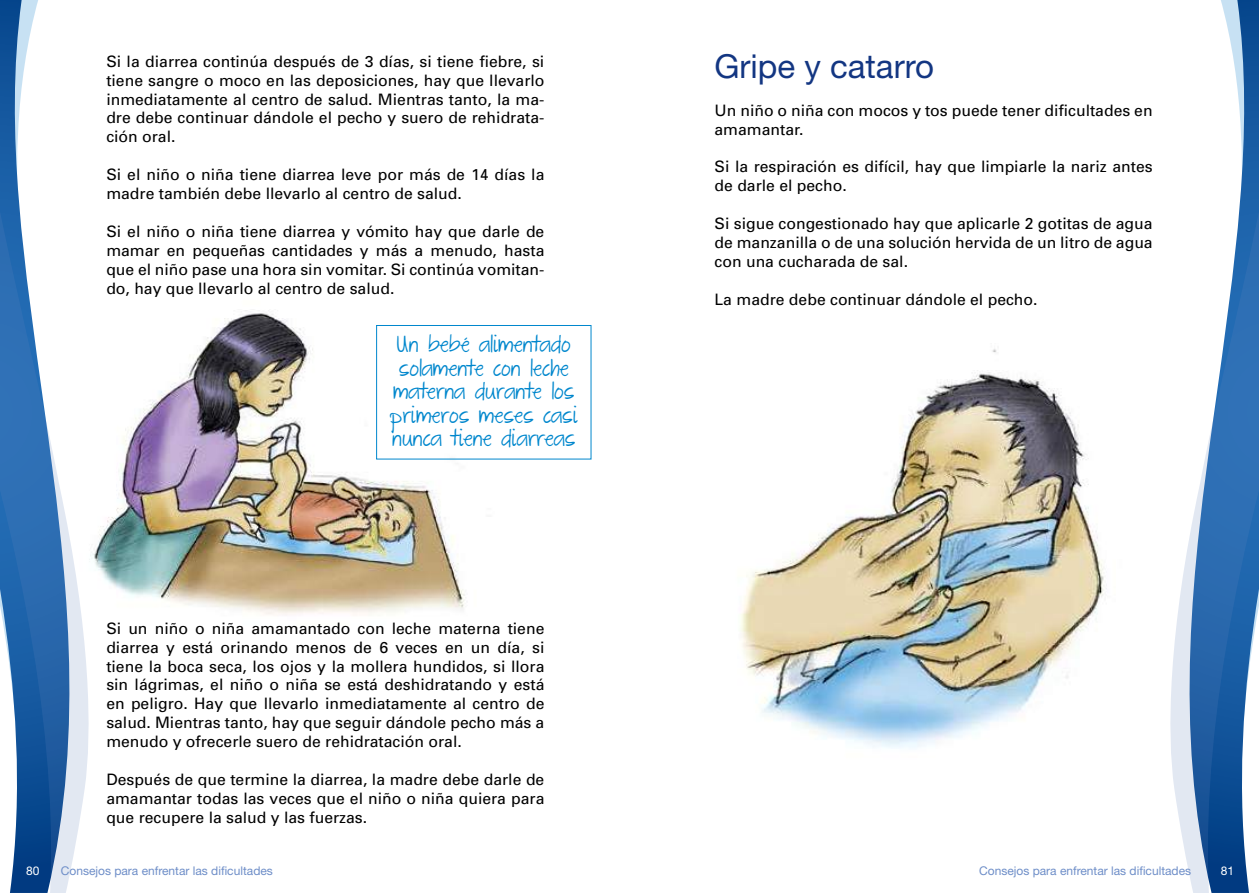
<style>
.page{position:relative;width:1259px;height:893px;background:#fff}
.page>*{position:absolute;margin:0;border:0;box-sizing:border-box;transform-origin:0 0}
.t1{font:33px "Helvetica Neue LT Std";color:#133682}
.t2{font:19.5px/23.4px "The Great Escape";color:#0087cd;text-align:center}
.t3{font:15.75px/18.9px "Univers";color:#000;text-align:justify}
.t4{font:12px "Helvetica Neue LT Std";color:#6e8ec8}
.t5{font:12px "Helvetica Neue LT Std";color:#fff}
</style>
<div class="page">
<svg style="left:1170px;top:0;width:89px;height:893px"></svg>
<svg style="left:0;top:0;width:89px;height:893px"></svg>
<img style="left:63px;top:283px;width:434px;height:347px">
<div style="left:376px;top:325px;width:215px;height:134px;border:1px solid #0087cd"></div>
<img style="left:740px;top:349px;width:367px;height:400px">
<p class="t3" style="left:106px;top:51px;width:439px">Si la diarrea continúa después de 3 días, si tiene fiebre, si tiene sangre o moco en las deposiciones, hay que llevarlo inmediatamente al centro de salud. Mientras tanto, la ma&shy;dre debe continuar dándole el pecho y suero de rehidrata&shy;ción oral.</p>
<p class="t3" style="left:106px;top:165px;width:439px">Si el niño o niña tiene diarrea leve por más de 14 días la madre también debe llevarlo al centro de salud.</p>
<p class="t3" style="left:106px;top:222px;width:439px">Si el niño o niña tiene diarrea y vómito hay que darle de mamar en pequeñas cantidades y más a menudo, hasta que el niño pase una hora sin vomitar. Si continúa vomitan&shy;do, hay que llevarlo al centro de salud.</p>
<p class="t2" style="left:390px;top:334px;width:190px">Un bebé alimentado solamente con leche materna durante los primeros meses casi nunca tiene diarreas</p>
<p class="t3" style="left:106px;top:618px;width:440px">Si un niño o niña amamantado con leche materna tiene diarrea y está orinando menos de 6 veces en un día, si tiene la boca seca, los ojos y la mollera hundidos, si llora sin lágrimas, el niño o niña se está deshidratando y está en peligro. Hay que llevarlo inmediatamente al centro de salud. Mientras tanto, hay que seguir dándole pecho más a menudo y ofrecerle suero de rehidratación oral.</p>
<p class="t3" style="left:106px;top:770px;width:439px">Después de que termine la diarrea, la madre debe darle de amamantar todas las veces que el niño o niña quiera para que recupere la salud y las fuerzas.</p>
<h1 class="t1" style="left:714px;top:46px;width:221px">Gripe y catarro</h1>
<p class="t3" style="left:714px;top:100px;width:439px">Un niño o niña con mocos y tos puede tener dificultades en amamantar.</p>
<p class="t3" style="left:714px;top:157px;width:439px">Si la respiración es difícil, hay que limpiarle la nariz antes de darle el pecho.</p>
<p class="t3" style="left:714px;top:214px;width:440px">Si sigue congestionado hay que aplicarle 2 gotitas de agua de manzanilla o de una solución hervida de un litro de agua con una cucharada de sal.</p>
<p class="t3" style="left:714px;top:289px;width:324px">La madre debe continuar dándole el pecho.</p>
<p class="t5" style="left:26px;top:863px;width:15px">80</p>
<p class="t4" style="left:61px;top:863px;width:214px">Consejos para enfrentar las dificultades</p>
<p class="t4" style="left:979px;top:863px;width:214px">Consejos para enfrentar las dificultades</p>
<p class="t5" style="left:1220px;top:863px;width:15px">81</p>
</div>
